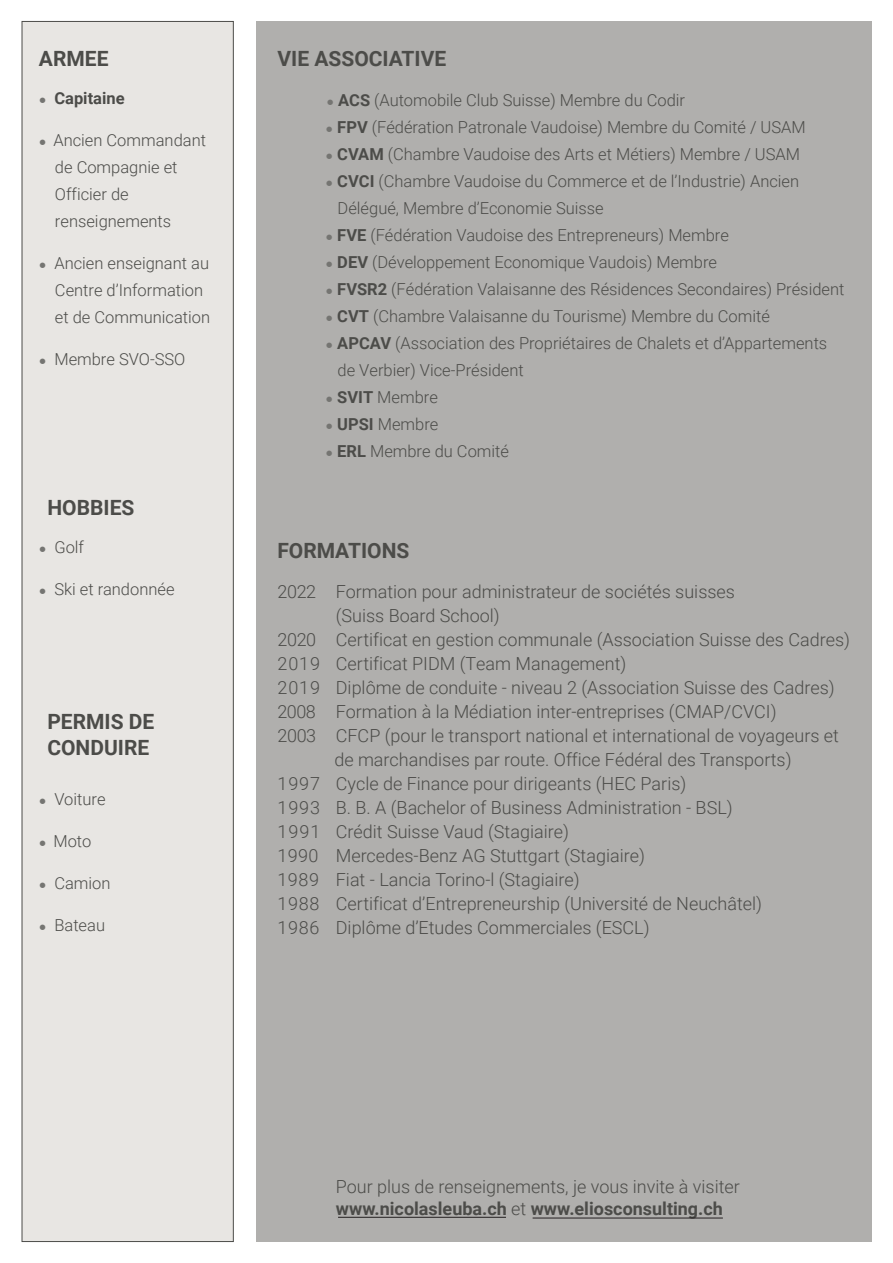
<style>
.page{position:relative;width:893px;height:1263px;background:#fff}
.page>*{position:absolute;margin:0;border:0;box-sizing:border-box;transform-origin:0 0}
.t1{font:700 21px/25.2px "Roboto";color:#4c4c49}
.t2{font:300 18px "Roboto";color:#4c4c49}
.t3{font:700 18px "Roboto";color:#4c4c49}
.t4{font:300 16.5px/27px "Roboto";color:#4c4c49}
.t5{font:700 16.5px "Roboto";color:#4c4c49}
.s1{font-family:"New Paris Skyline";font-weight:400;color:#757572}
.s2{font-weight:700}
.s3{font-weight:300}
</style>
<div class="page">
<div style="left:22px;top:21px;width:212px;height:1221px;background:#e8e6e3;border:1px solid #4c4c49"></div>
<div style="left:256px;top:21px;width:616px;height:1221px;background:#b0afad"></div>
<hr style="left:338px;top:1217px;width:168px;height:1px;background:#231f20">
<hr style="left:533px;top:1218px;width:190px;height:1px;background:#231f20">
<p class="t1" style="left:39px;top:45px;width:71px">ARMEE</p>
<p class="t5" style="left:39px;top:87px;width:87px"><span class="s1">•</span> Capitaine</p>
<p class="t4" style="left:55px;top:126px;width:153px;text-indent:-16px"><span class="s1">•</span> Ancien Commandant de Compagnie et</p>
<p class="t4" style="left:55px;top:180px;width:75px">Officier de</p>
<p class="t4" style="left:55px;top:207px;width:118px">renseignements</p>
<p class="t4" style="left:39px;top:249px;width:172px"><span class="s1">•</span> Ancien enseignant au</p>
<p class="t4" style="left:55px;top:276px;width:150px">Centre d’Information</p>
<p class="t4" style="left:55px;top:303px;width:157px">et de Communication</p>
<p class="t4" style="left:39px;top:345px;width:148px"><span class="s1">•</span> Membre SVO-SSO</p>
<p class="t1" style="left:47px;top:494px;width:89px">HOBBIES</p>
<p class="t4" style="left:39px;top:533px;width:47px"><span class="s1">•</span> Golf</p>
<p class="t4" style="left:39px;top:575px;width:137px"><span class="s1">•</span> Ski et randonnée</p>
<p class="t1" style="left:47px;top:708px;width:108px">PERMIS DE<br>CONDUIRE</p>
<p class="t4" style="left:39px;top:785px;width:68px"><span class="s1">•</span> Voiture</p>
<p class="t4" style="left:39px;top:827px;width:54px"><span class="s1">•</span> Moto</p>
<p class="t4" style="left:39px;top:869px;width:73px"><span class="s1">•</span> Camion</p>
<p class="t4" style="left:39px;top:911px;width:68px"><span class="s1">•</span> Bateau</p>
<p class="t1" style="left:277px;top:45px;width:170px">VIE ASSOCIATIVE</p>
<p class="t4" style="left:326px;top:86px;width:360px"><span class="s1">•</span> <span class="s2">ACS</span> (Automobile Club Suisse) Membre du Codir</p>
<p class="t4" style="left:326px;top:113px;width:482px"><span class="s1">•</span> <span class="s2">FPV</span> (Fédération Patronale Vaudoise) Membre du Comité / USAM</p>
<p class="t4" style="left:326px;top:140px;width:476px"><span class="s1">•</span> <span class="s2">CVAM</span> (Chambre Vaudoise des Arts et Métiers) Membre / USAM</p>
<p class="t4" style="left:326px;top:167px;width:475px"><span class="s1">•</span> <span class="s2">CVCI</span> (Chambre Vaudoise du Commerce et de l’Industrie) Ancien</p>
<p class="t4" style="left:338px;top:194px;width:268px">Délégué, Membre d’Economie Suisse</p>
<p class="t4" style="left:326px;top:221px;width:405px"><span class="s1">•</span> <span class="s2">FVE</span> (Fédération Vaudoise des Entrepreneurs) Membre</p>
<p class="t4" style="left:326px;top:248px;width:393px"><span class="s1">•</span> <span class="s2">DEV</span> (Développement Economique Vaudois) Membre</p>
<p class="t4" style="left:326px;top:275px;width:520px"><span class="s1">•</span> <span class="s2">FVSR2</span> (Fédération Valaisanne des Résidences Secondaires) Président</p>
<p class="t4" style="left:326px;top:302px;width:446px"><span class="s1">•</span> <span class="s2">CVT</span> (Chambre Valaisanne du Tourisme) Membre du Comité</p>
<p class="t4" style="left:326px;top:329px;width:503px"><span class="s1">•</span> <span class="s2">APCAV</span> (Association des Propriétaires de Chalets et d’Appartements</p>
<p class="t4" style="left:338px;top:356px;width:188px">de Verbier) Vice-Président</p>
<p class="t4" style="left:326px;top:383px;width:114px"><span class="s1">•</span> <span class="s2">SVIT</span> Membre</p>
<p class="t4" style="left:326px;top:410px;width:114px"><span class="s1">•</span> <span class="s2">UPSI</span> Membre</p>
<p class="t4" style="left:326px;top:437px;width:185px"><span class="s1">•</span> <span class="s2">ERL</span> Membre du Comité</p>
<p class="t1" style="left:277px;top:537px;width:134px">FORMATIONS</p>
<p class="t2" style="left:277px;top:579px;width:459px">2022 Formation pour administrateur de sociétés suisses</p>
<p class="t2" style="left:336px;top:603px;width:165px">(Suiss Board School)</p>
<p class="t2" style="left:277px;top:627px;width:574px">2020 Certificat en gestion communale (Association Suisse des Cadres)</p>
<p class="t2" style="left:277px;top:651px;width:350px">2019 Certificat PIDM (Team Management)</p>
<p class="t2" style="left:277px;top:675px;width:559px">2019 Diplôme de conduite - niveau 2 (Association Suisse des Cadres)</p>
<p class="t2" style="left:277px;top:699px;width:501px">2008 Formation à la Médiation inter-entreprises (CMAP/CVCI)</p>
<p class="t2" style="left:277px;top:723px;width:563px">2003 CFCP (pour le transport national et international de voyageurs et</p>
<p class="t2" style="left:334px;top:747px;width:459px">de marchandises par route. Office Fédéral des Transports)</p>
<p class="t2" style="left:277px;top:771px;width:410px">1997 Cycle de Finance pour dirigeants (HEC Paris)</p>
<p class="t2" style="left:277px;top:795px;width:457px">1993 B. B. A (Bachelor of Business Administration - BSL)</p>
<p class="t2" style="left:277px;top:819px;width:293px">1991 Crédit Suisse Vaud (Stagiaire)</p>
<p class="t2" style="left:277px;top:843px;width:369px">1990 Mercedes-Benz AG Stuttgart (Stagiaire)</p>
<p class="t2" style="left:277px;top:867px;width:304px">1989 Fiat - Lancia Torino-l (Stagiaire)</p>
<p class="t2" style="left:277px;top:891px;width:486px">1988 Certificat d’Entrepreneurship (Université de Neuchâtel)</p>
<p class="t2" style="left:277px;top:915px;width:374px">1986 Diplôme d’Etudes Commerciales (ESCL)</p>
<p class="t2" style="left:336px;top:1174px;width:405px">Pour plus de renseignements, je vous invite à visiter</p>
<p class="t3" style="left:336px;top:1196px;width:388px">www.nicolasleuba.ch <span class="s3">et</span> www.eliosconsulting.ch</p>
</div>
